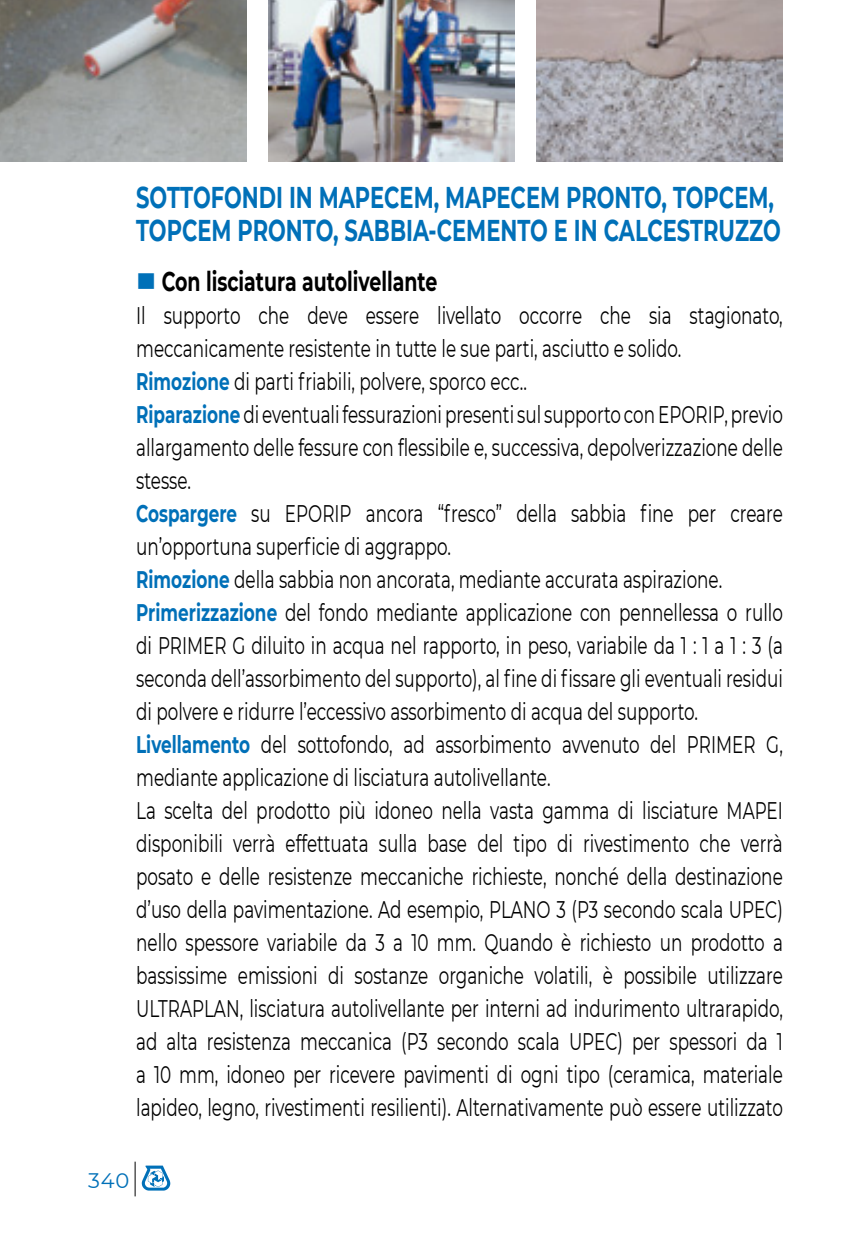
<style>
.page{position:relative;width:851px;height:1234px;background:#fff}
.page>*{position:absolute;margin:0;border:0;box-sizing:border-box;transform-origin:0 0}
.t1{font:700 30px/33px "Montserrat";color:#0070b8;scale:.7 1}
.t2{font:700 27px "Montserrat";color:#000;scale:.7 1}
.t3{font:24px/33px "Montserrat";color:#000;scale:.7 1}
.t4{font:21px "Montserrat";color:#0070b8}
.s1{font-weight:700;color:#0070b8}
</style>
<div class="page">
<svg style="left:142px;top:1165px;width:28px;height:25px"></svg>
<hr style="left:135px;top:1161px;width:1px;height:35px;background:#000">
<img style="left:536px;top:0;width:246px;height:162px">
<img style="left:268px;top:0;width:246px;height:162px">
<img style="left:0;top:0;width:247px;height:162px">
<p class="t1" style="left:136px;top:179px;width:922px">SOTTOFONDI IN MAPECEM, MAPECEM PRONTO, TOPCEM,<br>TOPCEM PRONTO, SABBIA-CEMENTO E IN CALCESTRUZZO</p>
<p class="t2" style="left:162px;top:262px;width:395px">Con lisciatura autolivellante</p>
<p class="t3" style="left:136px;top:298px;width:925px">Il supporto che deve essere livellato occorre che sia stagionato, meccanicamente resistente in tutte le sue parti, asciutto e solido.<br><span class="s1">Rimozione</span> di parti friabili, polvere, sporco ecc..<br><span class="s1">Riparazione</span> di eventuali fessurazioni presenti sul supporto con EPORIP, previo allargamento delle fessure con flessibile e, successiva, depolverizzazione delle stesse.<br><span class="s1">Cospargere</span> su EPORIP ancora “fresco” della sabbia fine per creare un’opportuna superficie di aggrappo.<br><span class="s1">Rimozione</span> della sabbia non ancorata, mediante accurata aspirazione.<br><span class="s1">Primerizzazione</span> del fondo mediante applicazione con pennellessa o rullo di PRIMER G diluito in acqua nel rapporto, in peso, variabile da 1 : 1 a 1 : 3 (a seconda dell’assorbimento del supporto), al fine di fissare gli eventuali residui di polvere e ridurre l’eccessivo assorbimento di acqua del supporto.<br><span class="s1">Livellamento</span> del sottofondo, ad assorbimento avvenuto del PRIMER G, mediante applicazione di lisciatura autolivellante.<br>La scelta del prodotto più idoneo nella vasta gamma di lisciature MAPEI disponibili verrà effettuata sulla base del tipo di rivestimento che verrà posato e delle resistenze meccaniche richieste, nonché della destinazione d’uso della pavimentazione. Ad esempio, PLANO 3 (P3 secondo scala UPEC) nello spessore variabile da 3 a 10 mm. Quando è richiesto un prodotto a bassissime emissioni di sostanze organiche volatili, è possibile utilizzare ULTRAPLAN, lisciatura autolivellante per interni ad indurimento ultrarapido, ad alta resistenza meccanica (P3 secondo scala UPEC) per spessori da 1 a 10 mm, idoneo per ricevere pavimenti di ogni tipo (ceramica, materiale lapideo, legno, rivestimenti resilienti). Alternativamente può essere utilizzato</p>
<p class="t4" style="left:88px;top:1165px;width:43px">340</p>
</div>
